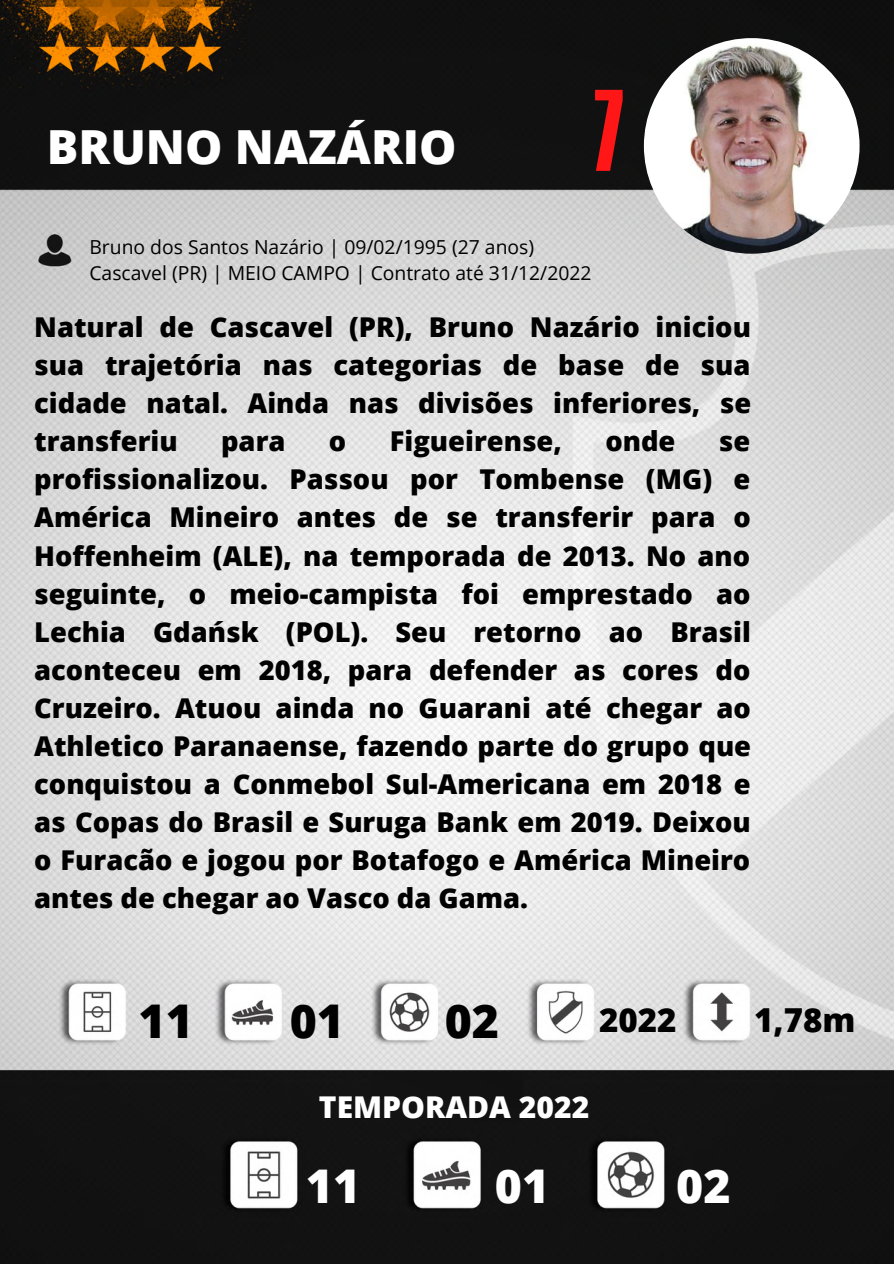
<style>
.page{position:relative;width:894px;height:1264px;background:#fff}
.page>*{position:absolute;margin:0;border:0;box-sizing:border-box;transform-origin:0 0}
.t1{font:99.75px "Aka Acid GR Compacta";color:#ff1616}
.t2{font:800 46.95px "Open Sans";color:#fff}
.t3{font:800 46.5px "Open Sans";color:#000}
.t4{font:800 46.5px "Open Sans";color:#fff}
.t5{font:800 33px "Open Sans";color:#000}
.t6{font:800 30px "Open Sans";color:#fff}
.t7{font:800 27.3px/38.1px "Open Sans";color:#000;text-align:justify}
.t8{font:19.35px/26.1px "Open Sans";color:#000}
</style>
<div class="page">
<img style="left:0;top:0;width:893px;height:1263px">
<img style="left:643px;top:38px;width:216px;height:216px;border-radius:50%">
<div style="left:372px;top:1072px;width:150px;height:49px;background:#121212"></div>
<h2 class="t2" style="left:47px;top:114px;width:411px">BRUNO NAZÁRIO</h2>
<h1 class="t1" style="left:591px;top:92px;width:36px">7</h1>
<p class="t8" style="left:89px;top:233px;width:503px">Bruno dos Santos Nazário | 09/02/1995 (27 anos)<br>Cascavel (PR) | MEIO CAMPO | Contrato até 31/12/2022</p>
<p class="t7" style="left:34px;top:307px;width:718px">Natural de Cascavel (PR), Bruno Nazário iniciou sua trajetória nas categorias de base de sua cidade natal. Ainda nas divisões inferiores, se transferiu</p>
<p class="t7" style="left:221px;top:421px;width:66px">para</p>
<p class="t7" style="left:329px;top:421px;width:19px">o</p>
<p class="t7" style="left:389px;top:421px;width:174px">Figueirense,</p>
<p class="t7" style="left:605px;top:421px;width:72px">onde</p>
<p class="t7" style="left:34px;top:421px;width:718px;text-indent:684px">se profissionalizou. Passou por Tombense (MG) e América Mineiro antes de se transferir para o Hoffenheim (ALE), na temporada de 2013. No ano seguinte, o meio-campista foi emprestado ao Lechia Gdańsk (POL). Seu retorno ao Brasil aconteceu em 2018, para defender as cores do Cruzeiro. Atuou ainda no Guarani até chegar ao Athletico Paranaense, fazendo parte do grupo que conquistou a Conmebol Sul-Americana em 2018 e as Copas do Brasil e Suruga Bank em 2019. Deixou o Furacão e jogou por Botafogo e América Mineiro antes de chegar ao Vasco da Gama.</p>
<h3 class="t3" style="left:138px;top:988px;width:56px">11</h3>
<h3 class="t3" style="left:289px;top:988px;width:56px">01</h3>
<h3 class="t3" style="left:444px;top:988px;width:56px">02</h3>
<p class="t5" style="left:599px;top:997px;width:79px">2022</p>
<p class="t5" style="left:754px;top:997px;width:103px">1,78m</p>
<p class="t6" style="left:319px;top:1085px;width:272px">TEMPORADA 2022</p>
<h3 class="t4" style="left:306px;top:1153px;width:56px">11</h3>
<h3 class="t4" style="left:495px;top:1153px;width:56px">01</h3>
<h3 class="t4" style="left:676px;top:1153px;width:56px">02</h3>
</div>
